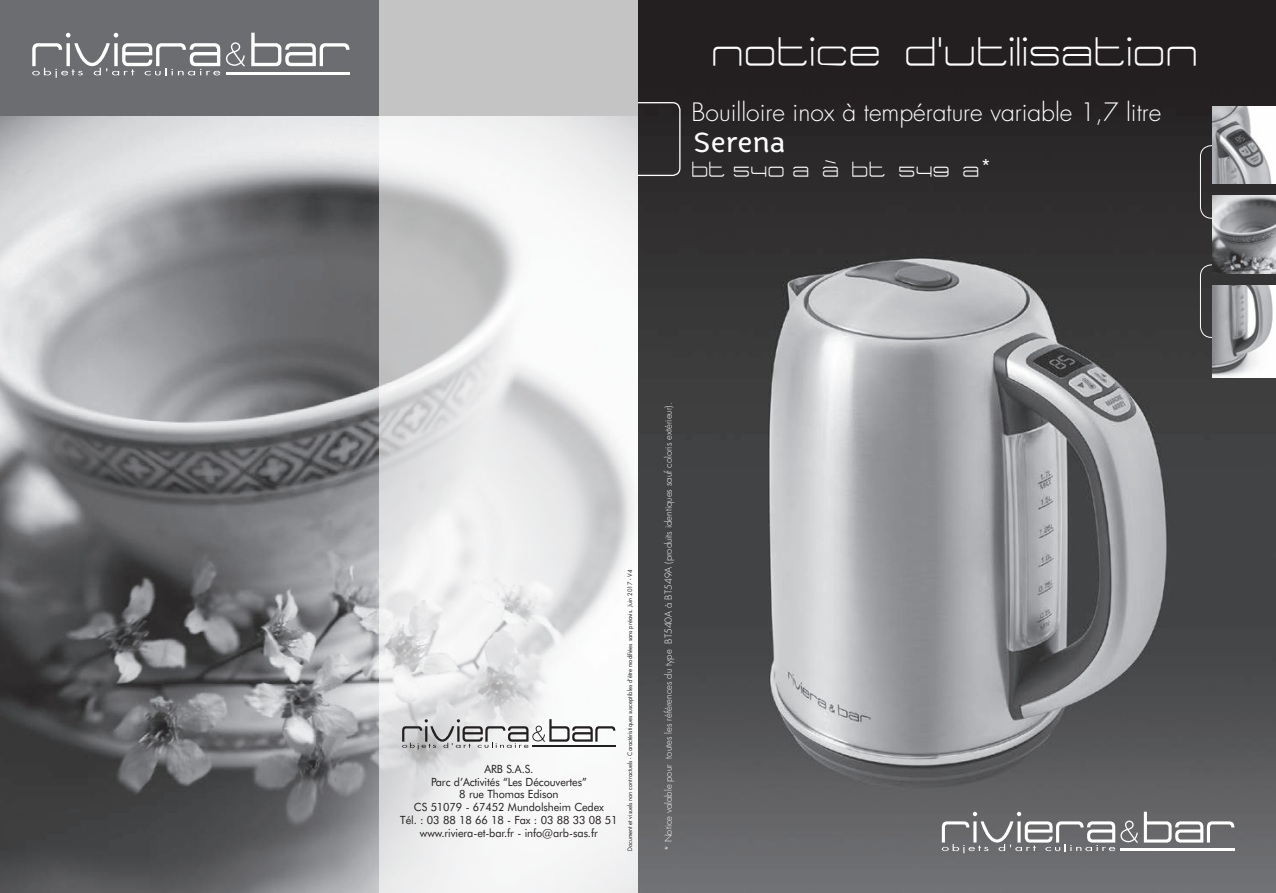
<style>
.page{position:relative;width:1276px;height:893px;background:#fff}
.page>*{position:absolute;margin:0;border:0;box-sizing:border-box;transform-origin:0 0}
.t1{font:46.5px "Tidy Curve TV";color:#fff}
.t2{font:700 30.15px "Halvorsen Pro";color:#fff}
.t3{font:300 24.6px "Futura";color:#fff}
.t4{font:24.6px "Tidy Curve TV";color:#fff}
.t5{font:11.4px/12.8px "Futura BT";letter-spacing:-.01em;color:#231f20;text-align:center;scale:.96 1}
.t6{font:300 9.45px "Futura";color:#fff}
.t7{font:6px "Futura";color:#231f20;scale:.95 1}
</style>
<div class="page">
<div style="left:0;top:0;width:638px;height:116px;background:#6c6d70"></div>
<img style="left:0;top:116px;width:380px;height:777px">
<img style="left:638px;top:0;width:638px;height:893px">
<svg style="left:638px;top:101px;width:43px;height:76px;background:#353334"></svg>
<svg style="left:380px;top:0;width:258px;height:893px"></svg>
<svg style="left:1200px;top:145px;width:76px;height:74px;background:#3f3d3e"></svg>
<svg style="left:1200px;top:264px;width:76px;height:74px;background:#464647"></svg>
<img style="left:1212px;top:106px;width:64px;height:78px">
<img style="left:1212px;top:286px;width:64px;height:91px">
<img style="left:1212px;top:196px;width:64px;height:77px">
<svg style="left:942px;top:812px;width:292px;height:41px"></svg>
<svg style="left:402px;top:719px;width:213px;height:30px"></svg>
<hr style="left:226px;top:72px;width:124px;height:3px;background:#fff">
<svg style="left:32px;top:33px;width:188px;height:45px"></svg>
<svg style="left:251px;top:33px;width:98px;height:33px"></svg>
<svg style="left:226px;top:42px;width:19px;height:24px"></svg>
<svg style="left:824px;top:160px;width:12px;height:4px"></svg>
<h1 class="t1" style="left:713px;top:29px;width:488px">notice d'utilisation</h1>
<h3 class="t3" style="left:691px;top:97px;width:471px">Bouilloire inox à température variable 1,7 litre</h3>
<h2 class="t2" style="left:692px;top:126px;width:95px">Serena</h2>
<h3 class="t4" style="left:692px;top:157px;width:300px">bt 540 a a bt 549 a<sup>*</sup></h3>
<p class="t5" style="left:400px;top:762px;width:228px">ARB S.A.S.<br>Parc d’Activités “Les Découvertes”<br>8 rue Thomas Edison<br>CS 51079 - 67452 Mundolsheim cedex<br>Tél. : 03 88 18 66 18 - Fax : 03 88 33 08 51 www.riviera-et-bar.fr - info@arb-sas.fr</p>
<p class="t7" style="left:626px;top:851px;width:298px;rotate:-90deg">Document et visuels non contractuels - Caractéristiques susceptibles d’être modifiées sans préavis. Juin 2017 - V4</p>
<p class="t6" style="left:662px;top:851px;width:450px;rotate:-90deg">* Notice valable pour toutes les références du type BT540A à BT549A (produits identiques sauf coloris extérieur).</p>
</div>
